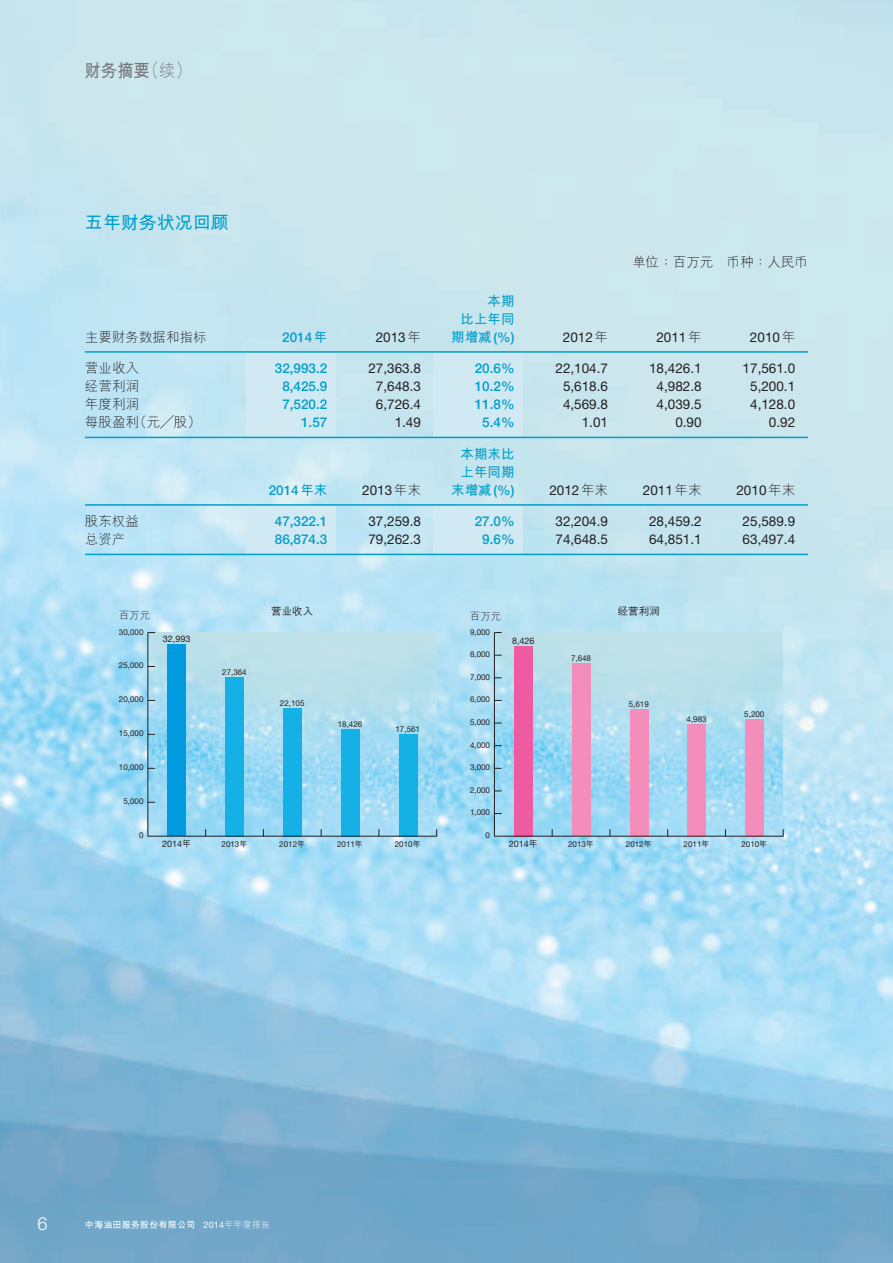
<style>
.page{position:relative;width:893px;height:1263px;background:#fff}
.page>*{position:absolute;margin:0;border:0;box-sizing:border-box;transform-origin:0 0}
.t1{font:18px "M Hei HKS Bold E Ten B5 H";color:#009ec9}
.t2{font:18px "M Hei HKS Bold E Ten B5 H";color:#77787b;scale:.9 1}
.t3{font:300 18px "Helvetica Neue LT Std";color:#fff}
.t4{font:13.5px "Helvetica Neue LT Std";color:#231f20}
.t5{font:500 13.5px "Helvetica Neue LT Std";color:#009eca}
.t6{font:13.5px "M Hei HKS Light E Ten B5 H";color:#231f20}
.t7{font:13.5px/18px "M Hei HKS Bold E Ten B5 H";color:#009eca;text-align:right}
.t8{font:10.5px "M Hei HKS Medium E Ten B5 H";color:#231f20}
.t9{font:10.5px "M Hei HKS Light E Ten B5 H";color:#231f20}
.t10{font:9px "M Hei HKS Bold E Ten B5 H";letter-spacing:.02em;color:#fff}
.t11{font:9px "Helvetica Neue";color:#231f20}
.t12{font:8.1px "Helvetica Neue";color:#231f20}
.s1{font-family:"M Hei HKS Light E Ten B5 H"}
.s2{font-family:"M Hei HKS Bold E Ten B5 H";font-weight:400}
.s3{font-family:"Helvetica Neue LT Std";font-weight:500}
.s4{font-family:"M Hei HKS Medium E Ten B5 H"}
.s5{font-family:"Helvetica Neue LT Std"}
</style>
<div class="page">
<img style="left:0;top:0;width:893px;height:1263px">
<div style="left:434px;top:505px;width:89px;height:49px;background:#d0e9f2"></div>
<div style="left:247px;top:505px;width:89px;height:49px;background:#d0e9f2"></div>
<div style="left:434px;top:352px;width:89px;height:86px;background:#d0e9f2"></div>
<div style="left:247px;top:352px;width:89px;height:86px;background:#d0e9f2"></div>
<hr style="left:85px;top:351px;width:723px;height:2px;background:#009ec9">
<hr style="left:85px;top:437px;width:723px;height:1px;background:#009ec9">
<hr style="left:85px;top:504px;width:723px;height:2px;background:#009ec9">
<hr style="left:85px;top:554px;width:723px;height:1px;background:#009ec9">
<img style="left:148px;top:633px;width:289px;height:203px">
<img style="left:495px;top:633px;width:288px;height:203px">
<div style="left:168px;top:645px;width:18px;height:191px;background:#009bdf"></div>
<div style="left:225px;top:677px;width:19px;height:159px;background:#14b0e6"></div>
<div style="left:283px;top:708px;width:19px;height:128px;background:#14b0e6"></div>
<div style="left:341px;top:729px;width:18px;height:107px;background:#14b0e6"></div>
<div style="left:399px;top:734px;width:18px;height:102px;background:#14b0e6"></div>
<div style="left:514px;top:646px;width:19px;height:190px;background:#ef5ba1"></div>
<div style="left:572px;top:663px;width:18px;height:173px;background:#f38ebb"></div>
<div style="left:630px;top:709px;width:18px;height:127px;background:#f38ebb"></div>
<div style="left:687px;top:724px;width:19px;height:112px;background:#f38ebb"></div>
<div style="left:745px;top:719px;width:19px;height:117px;background:#f38ebb"></div>
<hr style="left:148px;top:836px;width:289px;height:1px;background:#231f20">
<hr style="left:147px;top:633px;width:1px;height:203px;background:#231f20">
<hr style="left:494px;top:836px;width:289px;height:1px;background:#231f20">
<hr style="left:494px;top:633px;width:1px;height:203px;background:#231f20">
<h1 class="t2" style="left:85px;top:64px;width:120px">財務摘要<span class="s1">（續）</span></h1>
<h1 class="t1" style="left:85px;top:215px;width:145px">五年財務狀況回顧</h1>
<p class="t7" style="left:460px;top:293px;width:55px">本期<br>比上年同</p>
<p class="t6" style="left:632px;top:257px;width:177px">單位：百萬元 幣種：人民幣</p>
<p class="t6" style="left:85px;top:332px;width:123px">主要財務數據和指標</p>
<p class="t5" style="left:282px;top:332px;width:47px">2014<span class="s2">年</span></p>
<p class="t4" style="left:376px;top:332px;width:47px">2013<span class="s1">年</span></p>
<p class="t7" style="left:451px;top:329px;width:65px">期增減<span class="s3">(%)</span></p>
<p class="t4" style="left:563px;top:332px;width:47px">2012<span class="s1">年</span></p>
<p class="t4" style="left:656px;top:332px;width:47px">2011<span class="s1">年</span></p>
<p class="t4" style="left:750px;top:332px;width:47px">2010<span class="s1">年</span></p>
<p class="t6" style="left:85px;top:363px;width:55px">營業收入</p>
<p class="t5" style="left:275px;top:364px;width:54px">32,993.2</p>
<p class="t4" style="left:368px;top:364px;width:54px">27,363.8</p>
<p class="t5" style="left:475px;top:364px;width:41px">20.6%</p>
<p class="t4" style="left:555px;top:364px;width:54px">22,104.7</p>
<p class="t4" style="left:649px;top:364px;width:54px">18,426.1</p>
<p class="t4" style="left:743px;top:364px;width:54px">17,561.0</p>
<p class="t6" style="left:85px;top:381px;width:55px">經營利潤</p>
<p class="t5" style="left:282px;top:382px;width:47px">8,425.9</p>
<p class="t4" style="left:376px;top:382px;width:47px">7,648.3</p>
<p class="t5" style="left:475px;top:382px;width:41px">10.2%</p>
<p class="t4" style="left:563px;top:382px;width:47px">5,618.6</p>
<p class="t4" style="left:656px;top:382px;width:47px">4,982.8</p>
<p class="t4" style="left:750px;top:382px;width:47px">5,200.1</p>
<p class="t6" style="left:85px;top:399px;width:55px">年度利潤</p>
<p class="t5" style="left:282px;top:400px;width:47px">7,520.2</p>
<p class="t4" style="left:376px;top:400px;width:47px">6,726.4</p>
<p class="t5" style="left:475px;top:400px;width:41px">11.8%</p>
<p class="t4" style="left:563px;top:400px;width:47px">4,569.8</p>
<p class="t4" style="left:656px;top:400px;width:47px">4,039.5</p>
<p class="t4" style="left:750px;top:400px;width:47px">4,128.0</p>
<p class="t6" style="left:85px;top:417px;width:117px">每股盈利（元╱股）</p>
<p class="t5" style="left:301px;top:418px;width:28px">1.57</p>
<p class="t4" style="left:395px;top:418px;width:28px">1.49</p>
<p class="t5" style="left:482px;top:418px;width:34px">5.4%</p>
<p class="t4" style="left:582px;top:418px;width:28px">1.01</p>
<p class="t4" style="left:675px;top:418px;width:28px">0.90</p>
<p class="t4" style="left:769px;top:418px;width:28px">0.92</p>
<p class="t7" style="left:460px;top:446px;width:55px;text-align:left">本期末比上年同期</p>
<p class="t5" style="left:269px;top:485px;width:60px">2014<span class="s2">年末</span></p>
<p class="t4" style="left:362px;top:485px;width:60px">2013<span class="s1">年末</span></p>
<p class="t7" style="left:451px;top:482px;width:65px">末增減<span class="s3">(%)</span></p>
<p class="t4" style="left:549px;top:485px;width:60px">2012<span class="s1">年末</span></p>
<p class="t4" style="left:643px;top:485px;width:60px">2011<span class="s1">年末</span></p>
<p class="t4" style="left:736px;top:485px;width:60px">2010<span class="s1">年末</span></p>
<p class="t6" style="left:85px;top:516px;width:55px">股東權益</p>
<p class="t5" style="left:275px;top:517px;width:54px">47,322.1</p>
<p class="t4" style="left:368px;top:517px;width:54px">37,259.8</p>
<p class="t5" style="left:475px;top:517px;width:41px">27.0%</p>
<p class="t4" style="left:555px;top:517px;width:54px">32,204.9</p>
<p class="t4" style="left:649px;top:517px;width:54px">28,459.2</p>
<p class="t4" style="left:743px;top:517px;width:54px">25,589.9</p>
<p class="t6" style="left:85px;top:534px;width:42px">總資產</p>
<p class="t5" style="left:275px;top:535px;width:54px">86,874.3</p>
<p class="t4" style="left:368px;top:535px;width:54px">79,262.3</p>
<p class="t5" style="left:482px;top:535px;width:34px">9.6%</p>
<p class="t4" style="left:555px;top:535px;width:54px">74,648.5</p>
<p class="t4" style="left:649px;top:535px;width:54px">64,851.1</p>
<p class="t4" style="left:743px;top:535px;width:54px">63,497.4</p>
<p class="t9" style="left:119px;top:612px;width:33px">百萬元</p>
<p class="t8" style="left:271px;top:607px;width:43px">營業收入</p>
<p class="t8" style="left:618px;top:607px;width:43px">經營利潤</p>
<p class="t9" style="left:470px;top:612px;width:33px">百萬元</p>
<p class="t12" style="left:119px;top:629px;width:26px">30,000</p>
<p class="t12" style="left:119px;top:663px;width:26px">25,000</p>
<p class="t12" style="left:119px;top:697px;width:26px">20,000</p>
<p class="t12" style="left:119px;top:731px;width:26px">15,000</p>
<p class="t12" style="left:119px;top:764px;width:26px">10,000</p>
<p class="t12" style="left:123px;top:798px;width:22px">5,000</p>
<p class="t12" style="left:139px;top:832px;width:6px">0</p>
<p class="t12" style="left:470px;top:629px;width:22px">9,000</p>
<p class="t12" style="left:470px;top:674px;width:22px">7,000</p>
<p class="t11" style="left:163px;top:636px;width:29px">32,993</p>
<p class="t11" style="left:512px;top:638px;width:24px">8,426</p>
<p class="t12" style="left:470px;top:651px;width:22px">8,000</p>
<p class="t12" style="left:470px;top:697px;width:22px">6,000</p>
<p class="t12" style="left:470px;top:742px;width:22px">4,000</p>
<p class="t12" style="left:571px;top:655px;width:22px">7,648</p>
<p class="t12" style="left:222px;top:669px;width:26px">27,364</p>
<p class="t12" style="left:280px;top:700px;width:26px">22,105</p>
<p class="t12" style="left:629px;top:701px;width:22px">5,619</p>
<p class="t12" style="left:744px;top:711px;width:22px">5,200</p>
<p class="t12" style="left:686px;top:716px;width:22px">4,983</p>
<p class="t12" style="left:470px;top:719px;width:22px">5,000</p>
<p class="t12" style="left:470px;top:764px;width:22px">3,000</p>
<p class="t12" style="left:470px;top:787px;width:22px">2,000</p>
<p class="t12" style="left:470px;top:810px;width:22px">1,000</p>
<p class="t12" style="left:486px;top:832px;width:6px">0</p>
<p class="t12" style="left:338px;top:721px;width:26px">18,426</p>
<p class="t12" style="left:395px;top:727px;width:26px">17,561</p>
<p class="t11" style="left:162px;top:841px;width:31px">2014<span class="s4">年</span></p>
<p class="t12" style="left:222px;top:841px;width:27px">2013<span class="s4">年</span></p>
<p class="t12" style="left:279px;top:841px;width:27px">2012<span class="s4">年</span></p>
<p class="t12" style="left:337px;top:841px;width:27px">2011<span class="s4">年</span></p>
<p class="t12" style="left:395px;top:841px;width:27px">2010<span class="s4">年</span></p>
<p class="t11" style="left:509px;top:841px;width:31px">2014<span class="s4">年</span></p>
<p class="t12" style="left:568px;top:841px;width:27px">2013<span class="s4">年</span></p>
<p class="t12" style="left:626px;top:841px;width:27px">2012<span class="s4">年</span></p>
<p class="t12" style="left:684px;top:841px;width:27px">2011<span class="s4">年</span></p>
<p class="t12" style="left:741px;top:841px;width:27px">2010<span class="s4">年</span></p>
<h1 class="t3" style="left:37px;top:1218px;width:12px">6</h1>
<p class="t10" style="left:85px;top:1221px;width:187px">中海油田服務股份有限公司 <span class="s5">2014</span><span class="s1">年年度報告</span></p>
</div>
